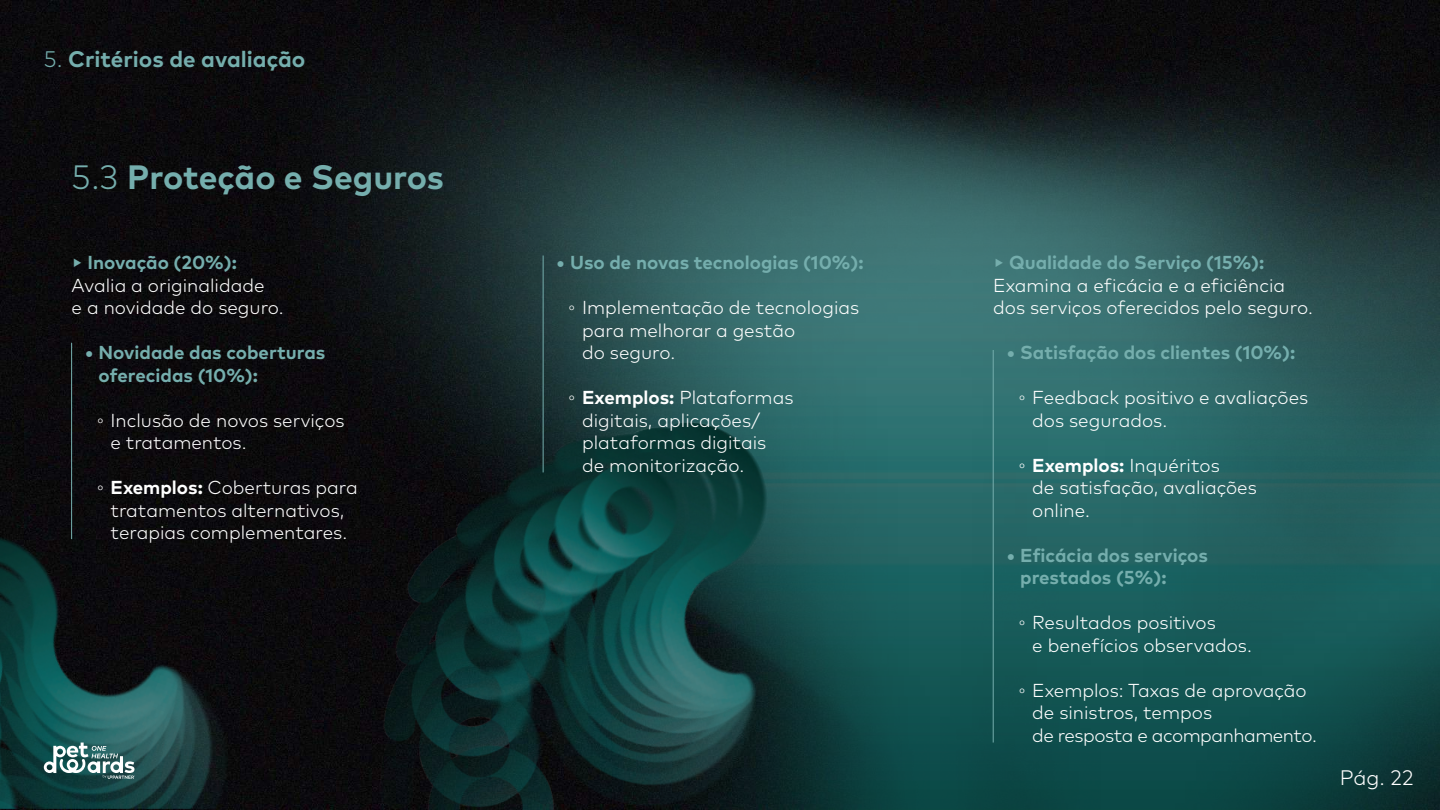
<style>
.page{position:relative;width:1440px;height:810px;background:#0b0a0c}
.page>*{position:absolute;margin:0;border:0;box-sizing:border-box;transform-origin:0 0}
.t1{font:700 33.75px "Mark Pro";color:#75aead}
.t2{font:700 22.5px "Mark Pro";color:#75aead}
.t3{font:300 21px "Mark Pro";color:#fff}
.t4{font:300 18.75px/22.5px "Mark Pro";color:#fff}
.t5{font:700 18.75px/22.5px "Mark Pro";color:#75aead}
.s1{font-weight:300}
.s2{font-family:"Times New Roman";font-weight:400}
.s3{font-weight:700}
</style>
<div class="page">
<img style="left:257px;top:1px;width:1183px;height:809px">
<img style="left:0;top:536px;width:293px;height:273px">
<img style="left:335px;top:396px;width:511px;height:414px">
<svg style="left:44px;top:743px;width:91px;height:36px"></svg>
<hr style="left:71px;top:343px;width:1px;height:196px;background:#75aead">
<hr style="left:993px;top:350px;width:1px;height:393px;background:#75aead">
<hr style="left:543px;top:256px;width:1px;height:216px;background:#75aead">
<p class="t2" style="left:44px;top:42px;width:263px"><span class="s1">5.</span> Critérios de avaliação</p>
<h1 class="t1" style="left:72px;top:152px;width:374px"><span class="s1">5.3</span> Proteção e Seguros</h1>
<p class="t5" style="left:72px;top:250px;width:167px">▸ Inovação (20%):</p>
<p class="t4" style="left:72px;top:272px;width:214px">Avalia a originalidade<br>e a novidade do seguro.</p>
<p class="t5" style="left:99px;top:340px;width:228px;text-indent:-14px">• Novidade das coberturas oferecidas (10%):</p>
<p class="t4" style="left:111px;top:407px;width:236px;text-indent:-14px"><span class="s2">◦</span> Inclusão de novos serviços e tratamentos.</p>
<p class="t4" style="left:97px;top:475px;width:262px;text-align:center"><span class="s2">◦</span> <span class="s3">Exemplos:</span> Coberturas para tratamentos alternativos, terapias complementares.</p>
<p class="t5" style="left:557px;top:250px;width:308px">• Uso de novas tecnologias (10%):</p>
<p class="t4" style="left:582px;top:295px;width:279px;text-indent:-14px"><span class="s2">◦</span> Implementação de tecnologias para melhorar a gestão<br>do seguro.</p>
<p class="t4" style="left:582px;top:385px;width:213px;text-indent:-14px"><span class="s2">◦</span> <span class="s3">Exemplos:</span> Plataformas digitais, aplicações/ plataformas digitais<br>de monitorização.</p>
<p class="t5" style="left:993px;top:250px;width:273px">▸ Qualidade do Serviço (15%):</p>
<p class="t4" style="left:993px;top:272px;width:321px">Examina a eficácia e a eficiência dos serviços oferecidos pelo seguro.</p>
<p class="t5" style="left:1007px;top:340px;width:290px">• Satisfação dos clientes (10%):</p>
<p class="t4" style="left:1032px;top:385px;width:278px;text-indent:-14px"><span class="s2">◦</span> Feedback positivo e avaliações dos segurados.</p>
<p class="t4" style="left:1032px;top:452px;width:226px;text-indent:-14px"><span class="s2">◦</span> <span class="s3">Exemplos:</span> Inquéritos<br>de satisfação, avaliações online.</p>
<p class="t5" style="left:1020px;top:542px;width:189px;text-indent:-14px">• Eficácia dos serviços prestados (5%):</p>
<p class="t4" style="left:1032px;top:610px;width:221px;text-indent:-14px"><span class="s2">◦</span> Resultados positivos<br>e benefícios observados.</p>
<p class="t4" style="left:1032px;top:677px;width:286px;text-indent:-14px"><span class="s2">◦</span> Exemplos: Taxas de aprovação de sinistros, tempos<br>de resposta e acompanhamento.</p>
<p class="t3" style="left:1340px;top:761px;width:75px">Pág. 22</p>
</div>
